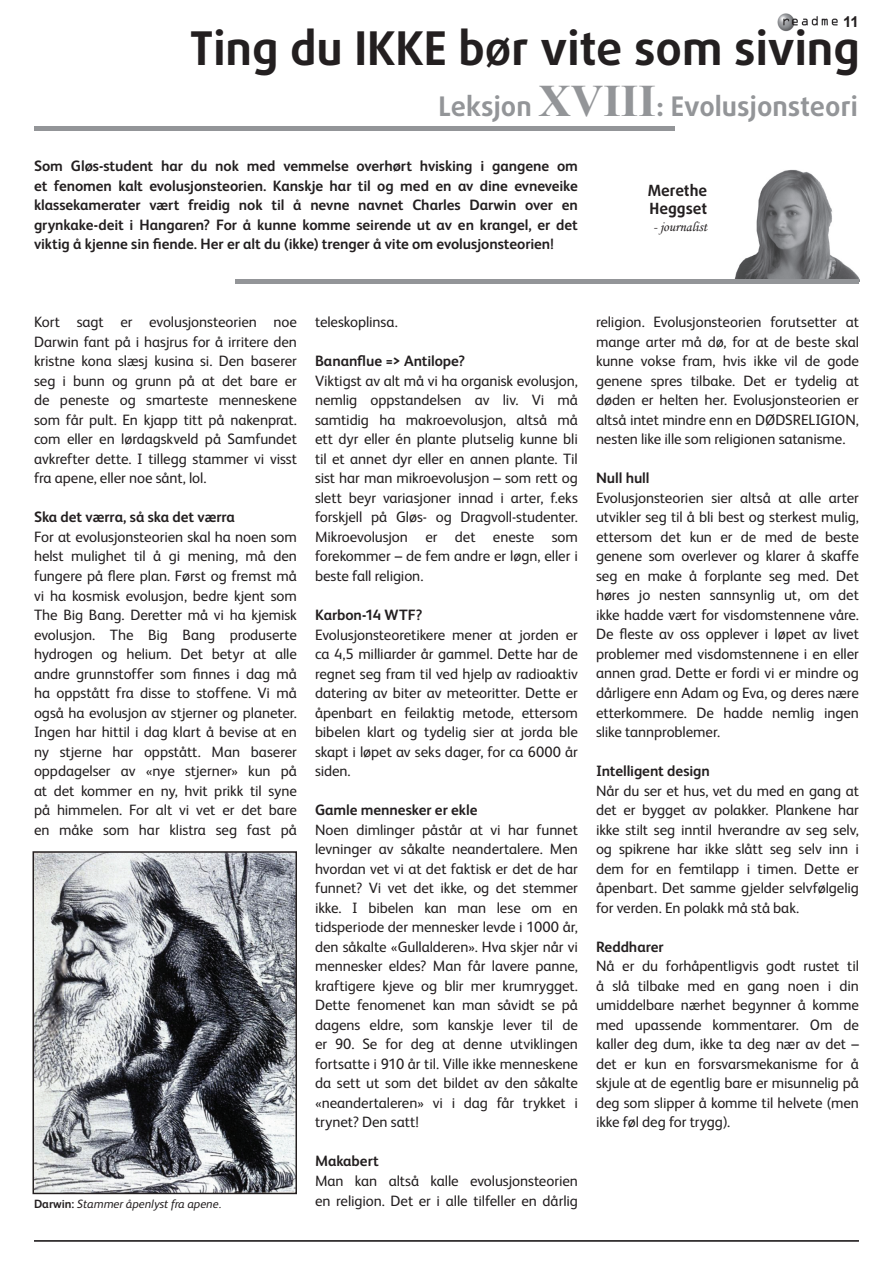
<style>
.page{position:relative;width:893px;height:1263px;background:#fff}
.page>*{position:absolute;margin:0;border:0;box-sizing:border-box;transform-origin:0 0}
.t1{font:700 46.5px "Daxline Pro";color:#231f20}
.t2{font:700 27px "Daxline Pro";color:#939598}
.t3{font:700 15.45px/18.6px "Daxline Pro";color:#231f20}
.t4{font:15px/19.5px "FS Albert";letter-spacing:-.005em;color:#231f20;text-align:justify}
.t5{font:700 15px/19.5px "FS Albert";letter-spacing:-.005em;color:#231f20;text-align:justify}
.t6{font:700 15px "Arial";color:#231f20}
.t7{font:13.95px "Monotype Corsiva";color:#231f20}
.t8{font:italic 12px "FS Albert";color:#231f20}
.s1{font-family:"Times New Roman";font-size:45px}
.s2{font-weight:700;font-style:normal}
</style>
<div class="page">
<img style="left:777px;top:13px;width:61px;height:19px">
<hr style="left:34px;top:1240px;width:825px;height:2px;background:#231f20">
<hr style="left:34px;top:127px;width:640px;height:4px;background:#939598">
<img style="left:735px;top:169px;width:124px;height:110px">
<div style="left:235px;top:279px;width:624px;height:5px;background:#939598"></div>
<img style="left:36px;top:854px;width:258px;height:337px">
<div style="left:33px;top:851px;width:264px;height:343px;border:2px solid #231f20"></div>
<p class="t6" style="left:843px;top:12px;width:17px">11</p>
<h1 class="t1" style="left:190px;top:18px;width:672px">Ting du IKKE bør vite som siving</h1>
<h2 class="t2" style="left:438px;top:88px;width:421px">Leksjon <span class="s1">XVIII</span>: Evolusjonsteori</h2>
<p class="t5" style="left:34px;top:156px;width:545px">Som Gløs-student har du nok med vemmelse overhørt hvisking i gangene om et fenomen kalt evolusjonsteorien. Kanskje har til og med en av dine evneveike klassekamerater vært freidig nok til å nevne navnet Charles Darwin over en grynkake-deit i Hangaren? For å kunne komme seirende ut av en krangel, er det viktig å kjenne sin fiende. Her er alt du (ikke) trenger å vite om evolusjonsteorien!</p>
<p class="t3" style="left:648px;top:181px;width:61px">Merethe<br>Heggset</p>
<p class="t7" style="left:653px;top:218px;width:55px">- journalist</p>
<p class="t4" style="left:34px;top:312px;width:264px">Kort sagt er evolusjonsteorien noe Darwin fant på i hasjrus for å irritere den kristne kona slæsj kusina si. Den baserer seg i bunn og grunn på at det bare er de peneste og smarteste menneskene som får pult. En kjapp titt på nakenprat. com eller en lørdagskveld på Samfundet avkrefter dette. I tillegg stammer vi visst fra apene, eller noe sånt, lol.</p>
<p class="t5" style="left:34px;top:507px;width:202px">Ska det værra, så ska det værra</p>
<p class="t4" style="left:34px;top:526px;width:264px">For at evolusjonsteorien skal ha noen som helst mulighet til å gi mening, må den fungere på flere plan. Først og fremst må vi ha kosmisk evolusjon, bedre kjent som The Big Bang. Deretter må vi ha kjemisk evolusjon. The Big Bang produserte hydrogen og helium. Det betyr at alle andre grunnstoffer som finnes i dag må ha oppstått fra disse to stoffene. Vi må også ha evolusjon av stjerner og planeter.<br>Ingen har hittil i dag klart å bevise at en ny stjerne har oppstått. Man baserer oppdagelser av «nye stjerner» kun på at det kommer en ny, hvit prikk til syne på himmelen. For alt vi vet er det bare en måke som har klistra seg fast på</p>
<p class="t8" style="left:34px;top:1195px;width:189px"><span class="s2">Darwin:</span> Stammer åpenlyst fra apene.</p>
<p class="t4" style="left:315px;top:312px;width:84px">teleskoplinsa.</p>
<p class="t5" style="left:315px;top:351px;width:152px">Bananflue =&gt; Antilope?</p>
<p class="t4" style="left:315px;top:370px;width:264px">Viktigst av alt må vi ha organisk evolusjon, nemlig oppstandelsen av liv. Vi må samtidig ha makroevolusjon, altså må ett dyr eller én plante plutselig kunne bli til et annet dyr eller en annen plante. Til sist har man mikroevolusjon – som rett og slett beyr variasjoner innad i arter, f.eks forskjell på Gløs- og Dragvoll-studenter.<br>Mikroevolusjon er det eneste som forekommer – de fem andre er løgn, eller i beste fall religion.</p>
<p class="t5" style="left:315px;top:604px;width:109px">Karbon-14 WTF?</p>
<p class="t4" style="left:315px;top:624px;width:264px">Evolusjonsteoretikere mener at jorden er ca 4,5 milliarder år gammel. Dette har de regnet seg fram til ved hjelp av radioaktiv datering av biter av meteoritter. Dette er åpenbart en feilaktig metode, ettersom bibelen klart og tydelig sier at jorda ble skapt i løpet av seks dager, for ca 6000 år siden.</p>
<p class="t5" style="left:315px;top:800px;width:164px">Gamle mennesker er ekle</p>
<p class="t4" style="left:315px;top:819px;width:264px">Noen dimlinger påstår at vi har funnet levninger av såkalte neandertalere. Men hvordan vet vi at det faktisk er det de har funnet? Vi vet det ikke, og det stemmer ikke. I bibelen kan man lese om en tidsperiode der mennesker levde i 1000 år, den såkalte «Gullalderen». Hva skjer når vi mennesker eldes? Man får lavere panne, kraftigere kjeve og blir mer krumrygget.<br>Dette fenomenet kan man såvidt se på dagens eldre, som kanskje lever til de er 90. Se for deg at denne utviklingen fortsatte i 910 år til. Ville ikke menneskene da sett ut som det bildet av den såkalte «neandertaleren» vi i dag får trykket i trynet? Den satt!</p>
<p class="t5" style="left:315px;top:1151px;width:65px">Makabert</p>
<p class="t4" style="left:315px;top:1170px;width:264px">Man kan altså kalle evolusjonsteorien en religion. Det er i alle tilfeller en dårlig</p>
<p class="t4" style="left:596px;top:311px;width:265px">religion. Evolusjonsteorien forutsetter at mange arter må dø, for at de beste skal kunne vokse fram, hvis ikke vil de gode genene spres tilbake. Det er tydelig at døden er helten her. Evolusjonsteorien er altså intet mindre enn en DØDSRELIGION, nesten like ille som religionen satanisme.</p>
<p class="t5" style="left:596px;top:468px;width:55px">Null hull</p>
<p class="t4" style="left:596px;top:487px;width:264px">Evolusjonsteorien sier altså at alle arter utvikler seg til å bli best og sterkest mulig, ettersom det kun er de med de beste genene som overlever og klarer å skaffe seg en make å forplante seg med. Det høres jo nesten sannsynlig ut, om det ikke hadde vært for visdomstennene våre.<br>De fleste av oss opplever i løpet av livet problemer med visdomstennene i en eller annen grad. Dette er fordi vi er mindre og dårligere enn Adam og Eva, og deres nære etterkommere. De hadde nemlig ingen slike tannproblemer.</p>
<p class="t5" style="left:596px;top:760px;width:115px">Intelligent design</p>
<p class="t4" style="left:596px;top:780px;width:264px">Når du ser et hus, vet du med en gang at det er bygget av polakker. Plankene har ikke stilt seg inntil hverandre av seg selv, og spikrene har ikke slått seg selv inn i dem for en femtilapp i timen. Dette er åpenbart. Det samme gjelder selvfølgelig for verden. En polakk må stå bak.</p>
<p class="t5" style="left:596px;top:936px;width:69px">Reddharer</p>
<p class="t4" style="left:596px;top:955px;width:264px">Nå er du forhåpentligvis godt rustet til å slå tilbake med en gang noen i din umiddelbare nærhet begynner å komme med upassende kommentarer. Om de kaller deg dum, ikke ta deg nær av det – det er kun en forsvarsmekanisme for å skjule at de egentlig bare er misunnelig på deg som slipper å komme til helvete (men ikke føl deg for trygg).</p>
</div>
